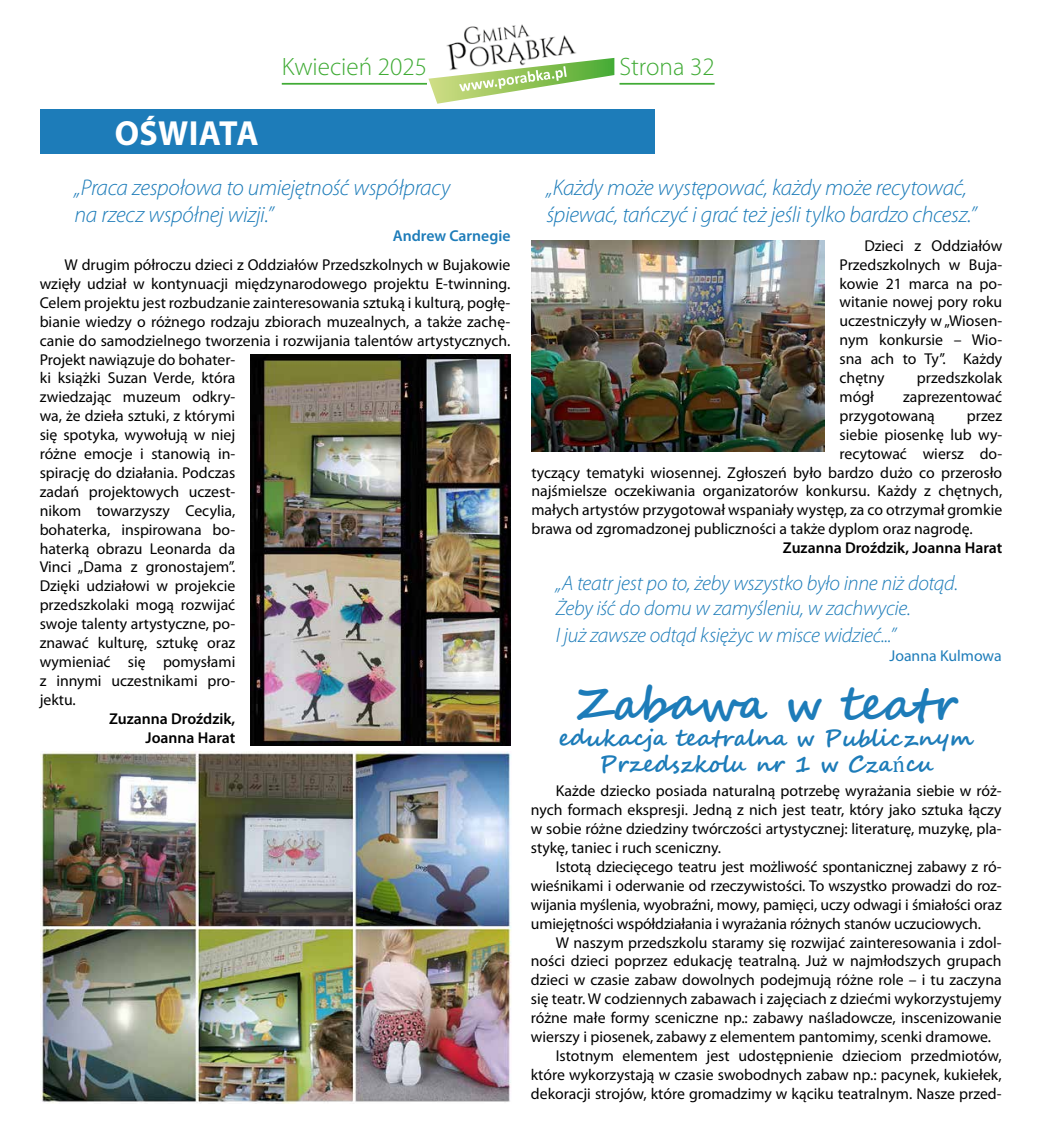
<style>
.page{position:relative;width:1042px;height:1141px;background:#fff}
.page>*{position:absolute;margin:0;border:0;box-sizing:border-box;transform-origin:0 0}
.t1{font:700 45.5px "Segoe Script";color:#1d7cb9}
.t2{font:700 35px "Myriad Pro";letter-spacing:.01em;color:#fff}
.t3{font:300 25.2px "Myriad Pro";color:#40ab35}
.t4{font:italic 300 22.75px/27.3px "Myriad Pro";letter-spacing:-.015em;color:#1d7cb9}
.t5{font:700 22.75px/26.2px "Segoe Script";color:#1d7cb9;text-align:center}
.t6{font:italic 300 21px/25.2px "Myriad Pro";letter-spacing:-.015em;color:#1d7cb9}
.t7{font:15.75px/18.9px "Myriad Pro";color:#000;text-align:justify}
.t8{font:600 15.75px/18.9px "Myriad Pro";color:#000;text-align:right}
.t9{font:600 15.75px "Myriad Pro";color:#1d7cb9}
.t10{font:15.75px "Myriad Pro";color:#1d7cb9}
.s1{font-family:"Cambria";font-weight:400}
</style>
<div class="page">
<div style="left:40px;top:109px;width:614px;height:45px;background:#1d7cb9"></div>
<img style="left:40px;top:751px;width:471px;height:353px">
<img style="left:250px;top:354px;width:260px;height:391px">
<img style="left:532px;top:240px;width:292px;height:211px">
<hr style="left:619px;top:83px;width:95px;height:2px;background:#40ab35">
<hr style="left:282px;top:83px;width:145px;height:2px;background:#40ab35">
<img style="left:446px;top:24px;width:130px;height:34px">
<svg style="left:428px;top:58px;width:186px;height:46px"></svg>
<h3 class="t3" style="left:282px;top:51px;width:147px">Kwiecień 2025</h3>
<h3 class="t3" style="left:619px;top:51px;width:97px">Strona 32</h3>
<h2 class="t2" style="left:115px;top:110px;width:145px">OŚWIATA</h2>
<h3 class="t4" style="left:74px;top:174px;width:377px">„Praca zespołowa to umiejętność współpracy na rzecz współnej wizji.”</h3>
<p class="t9" style="left:393px;top:226px;width:119px">Andrew Carnegie</p>
<p class="t7" style="left:40px;top:255px;width:472px;text-align:left;text-indent:25px">W drugim półroczu dzieci z Oddziałów Przedszkolnych w Bujakowie wzięły udział w kontynuacji międzynarodowego projektu E-twinning.<br>Celem projektu jest rozbudzanie zainteresowania sztuką i kulturą, pogłę&shy;bianie wiedzy o różnego rodzaju zbiorach muzealnych, a także zachę&shy;canie do samodzielnego tworzenia i rozwijania talentów artystycznych.<br>Projekt nawiązuje do bohater-<br>ki książki Suzan Verde, która<br>zwiedzając muzeum odkry-<br>wa, że dzieła sztuki, z którymi<br>się spotyka, wywołują w niej<br>różne emocje i stanowią in-<br>spirację do działania. Podczas<br>zadań projektowych uczest-<br>nikom towarzyszy Cecylia,<br>bohaterka, inspirowana bo-<br>haterką obrazu Leonarda da<br>Vinci „Dama z gronostajem”.<br>Dzięki udziałowi w projekcie<br>przedszkolaki mogą rozwijać<br>swoje talenty artystyczne, po-<br>znawać kulturę, sztukę oraz<br>wymieniać się pomysłami<br>z innymi uczestnikami pro-<br>jektu.</p>
<p class="t8" style="left:109px;top:709px;width:128px">Zuzanna Droździk,<br>Joanna Harat</p>
<h3 class="t4" style="left:546px;top:173px;width:432px">„Każdy może występować, każdy może recytować, śpiewać, tańczyć i grać też jeśli tylko bardzo chcesz.”</h3>
<p class="t7" style="left:839px;top:236px;width:164px;text-indent:25px">Dzieci z Oddziałów Przedszkolnych w Buja&shy;kowie 21 marca na po&shy;witanie nowej pory roku uczestniczyły w „Wiosen&shy;nym konkursie – Wio&shy;sna ach to Ty”. Każdy chętny</p>
<p class="t7" style="left:917px;top:368px;width:87px">przedszkolak</p>
<p class="t7" style="left:839px;top:387px;width:36px">mógł</p>
<p class="t7" style="left:839px;top:387px;width:164px;text-indent:63px">zaprezentować przygotowaną</p>
<p class="t7" style="left:967px;top:406px;width:37px">przez</p>
<p class="t7" style="left:839px;top:425px;width:164px">siebie piosenkę lub wy-</p>
<p class="t7" style="left:839px;top:444px;width:164px">recytować wiersz do-</p>
<p class="t7" style="left:531px;top:463px;width:472px">tyczący tematyki wiosennej. Zgłoszeń było bardzo dużo co przerosło</p>
<p class="t7" style="left:531px;top:481px;width:472px">najśmielsze oczekiwania organizatorów konkursu. Każdy z chętnych,</p>
<p class="t7" style="left:531px;top:500px;width:472px">małych artystów przygotował wspaniały występ, za co otrzymał gromkie</p>
<p class="t7" style="left:531px;top:519px;width:443px">brawa od zgromadzonej publiczności a także dyplom oraz nagrodę.</p>
<p class="t8" style="left:783px;top:538px;width:221px">Zuzanna Droździk, Joanna Harat</p>
<h3 class="t6" style="left:556px;top:570px;width:404px">„A teatr jest po to, żeby wszystko było inne niż dotąd.<br>Żeby iść do domu w zamyśleniu, w zachwycie.</h3>
<h3 class="t6" style="left:556px;top:622px;width:342px">I już zawsze odtąd księżyc w misce widzieć...”</h3>
<p class="t10" style="left:889px;top:646px;width:114px">Joanna Kulmowa</p>
<h1 class="t1" style="left:574px;top:667px;width:384px">Zabawa w teatr</h1>
<h3 class="t5" style="left:558px;top:725px;width:418px">edukacja teatralna w Publicznym<br>Przedszkolu nr 1 w Cza<span class="s1">ń</span>cu</h3>
<p class="t7" style="left:531px;top:781px;width:472px;text-indent:25px">Każde dziecko posiada naturalną potrzebę wyrażania siebie w róż&shy;nych formach ekspresji. Jedną z nich jest teatr, który jako sztuka łączy w sobie różne dziedziny twórczości artystycznej: literaturę, muzykę, pla&shy;stykę, taniec i ruch sceniczny.</p>
<p class="t7" style="left:531px;top:857px;width:472px;text-indent:25px">Istotą dziecięcego teatru jest możliwość spontanicznej zabawy z ró&shy;wieśnikami i oderwanie od rzeczywistości. To wszystko prowadzi do roz&shy;wijania myślenia, wyobraźni, mowy, pamięci, uczy odwagi i śmiałości oraz umiejętności współdziałania i wyrażania różnych stanów uczuciowych.</p>
<p class="t7" style="left:556px;top:932px;width:447px">W naszym przedszkolu staramy się rozwijać zainteresowania i zdol-</p>
<p class="t7" style="left:531px;top:951px;width:472px">ności dzieci poprzez edukację teatralną. Już w najmłodszych grupach</p>
<p class="t7" style="left:531px;top:970px;width:472px">dzieci w czasie zabaw dowolnych podejmują różne role – i tu zaczyna</p>
<p class="t7" style="left:531px;top:989px;width:472px">się teatr. W codziennych zabawach i zajęciach z dziećmi wykorzystujemy</p>
<p class="t7" style="left:531px;top:1008px;width:472px">różne małe formy sceniczne np.: zabawy naśladowcze, inscenizowanie</p>
<p class="t7" style="left:531px;top:1027px;width:462px">wierszy i piosenek, zabawy z elementem pantomimy, scenki dramowe.</p>
<p class="t7" style="left:556px;top:1046px;width:447px">Istotnym elementem jest udostępnienie dzieciom przedmiotów,</p>
<p class="t7" style="left:531px;top:1065px;width:472px">które wykorzystają w czasie swobodnych zabaw np.: pacynek, kukiełek,</p>
<p class="t7" style="left:531px;top:1084px;width:472px">dekoracji strojów, które gromadzimy w kąciku teatralnym. Nasze przed-</p>
</div>
